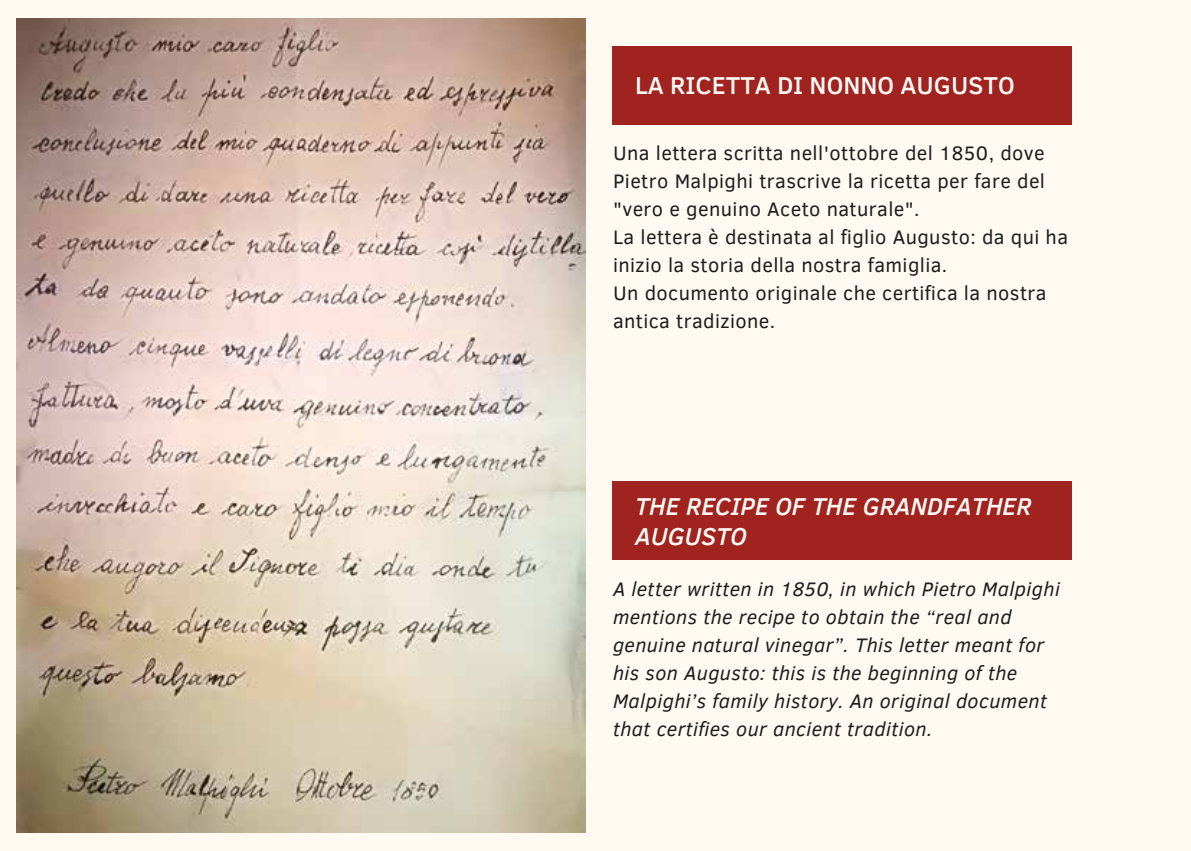
<style>
.page{position:relative;width:1191px;height:851px;background:#fff}
.page>*{position:absolute;margin:0;border:0;box-sizing:border-box;transform-origin:0 0}
.t1{font:italic 500 25px/30px "Clear Sans";color:#fdfaf6}
.t2{font:500 25px "Clear Sans";color:#fdfaf6}
.t3{font:20px/28px "Clear Sans";letter-spacing:.02em;color:#1d1d1b}
.t4{font:italic 20px/28px "Clear Sans";letter-spacing:.02em;color:#1d1d1b}
</style>
<div class="page">
<div style="left:0;top:0;width:1191px;height:850px;background:#fef9f1"></div>
<div style="left:612px;top:47px;width:459px;height:78px;background:#a0231f"></div>
<div style="left:612px;top:482px;width:459px;height:78px;background:#a0231f"></div>
<img style="left:16px;top:19px;width:570px;height:813px">
<p class="t2" style="left:635px;top:68px;width:381px">LA RICETTA DI NONNO AUGUSTO</p>
<p class="t3" style="left:613px;top:139px;width:456px">Una lettera scritta nell'ottobre del 1850, dove Pietro Malpighi trascrive la ricetta per fare del "vero e genuino Aceto naturale".<br>La lettera è destinata al figlio Augusto: da qui ha inizio la storia della nostra famiglia.<br>Un documento originale che certifica la nostra antica tradizione.</p>
<p class="t1" style="left:635px;top:490px;width:398px">THE RECIPE OF THE GRANDFATHER<br>AUGUSTO</p>
<p class="t4" style="left:613px;top:574px;width:448px">A letter written in 1850, in which Pietro Malpighi mentions the recipe to obtain the “real and genuine natural vinegar”. This letter meant for his son Augusto: this is the beginning of the Malpighi’s family history. An original document that certifies our ancient tradition.</p>
</div>
